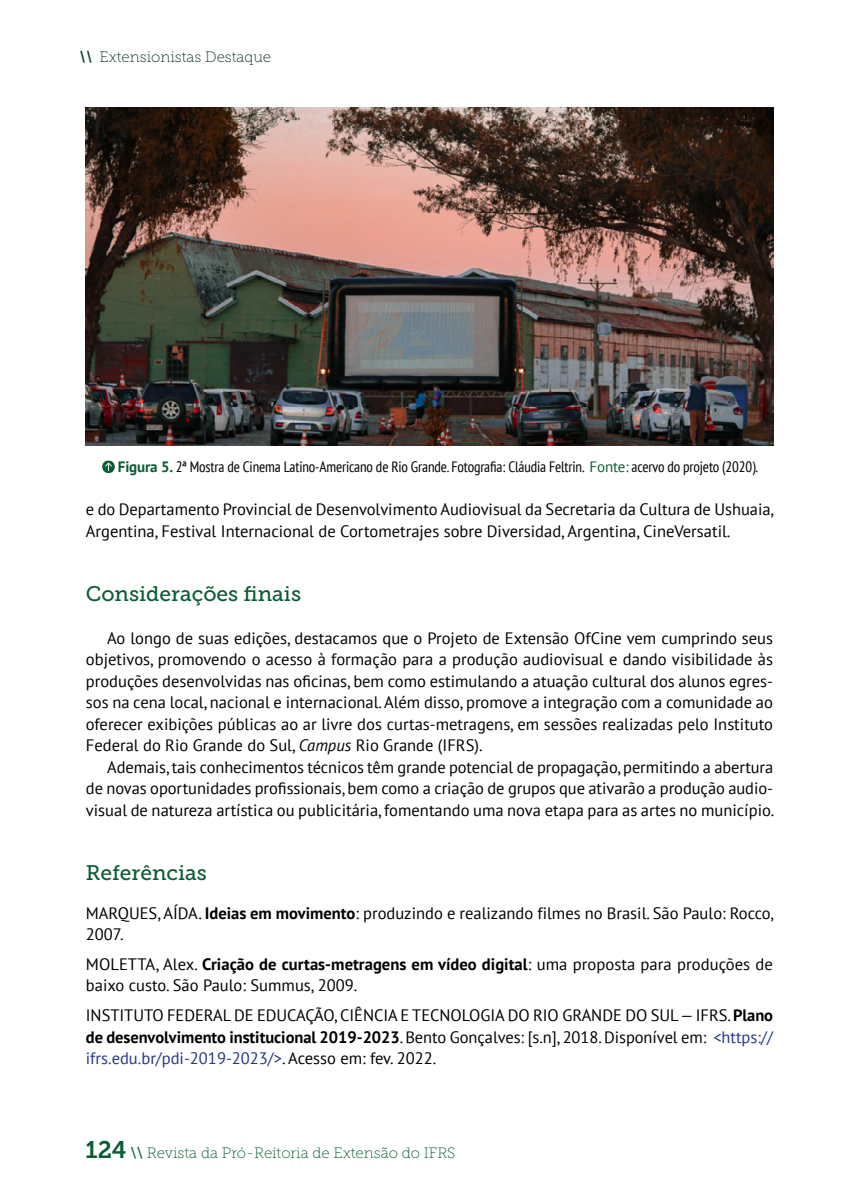
<style>
.page{position:relative;width:859px;height:1202px;background:#fff}
.page>*{position:absolute;margin:0;border:0;box-sizing:border-box;transform-origin:0 0}
.t1{font:21px "Museo Slab 500";color:#095c33}
.t2{font:16.5px/21.5px "PT Sans";color:#000}
.t3{font:condensed 15px "PT Sans";letter-spacing:-.01em;color:#000}
.t4{font:15px "Museo Slab 100";color:#095c33}
.t5{font:15px "Museo Slab 100";color:#0d301f}
.s1{font-family:"Museo Slab 700";font-style:italic;color:#144529}
.s2{font-weight:700;font-stretch:normal;color:#095c33}
.s3{font-stretch:normal;color:#095c33}
.s4{font-style:italic}
.s5{font-weight:700}
.s6{color:#283583}
.s7{font-family:"Museo Slab 700";font-size:24px}
.s8{font-family:"Museo Slab 500"}
</style>
<div class="page">
<img style="left:86px;top:107px;width:686px;height:339px">
<svg style="left:102px;top:460px;width:13px;height:13px"></svg>
<svg style="left:105px;top:462px;width:7px;height:9px"></svg>
<p class="t5" style="left:82px;top:49px;width:190px"><span class="s1">//</span>Extensionistas Destaque</p>
<p class="t3" style="left:118px;top:457px;width:641px"><span class="s2">Figura 5.</span> 2ª Mostra de Cinema Latino-Americano de Rio Grande. Fotografia: Cláudia Feltrin. <span class="s3">Fonte:</span> acervo do projeto (2020).</p>
<p class="t2" style="left:86px;top:498px;width:689px">e do Departamento Provincial de Desenvolvimento Audiovisual da Secretaria da Cultura de Ushuaia,<br>Argentina, Festival Internacional de Cortometrajes sobre Diversidad, Argentina, CineVersatil.</p>
<p class="t1" style="left:86px;top:582px;width:216px">Considerações finais</p>
<p class="t2" style="left:86px;top:627px;width:688px;text-align:justify;text-indent:21px">Ao longo de suas edições, destacamos que o Projeto de Extensão OfCine vem cumprindo seus objetivos, promovendo o acesso à formação para a produção audiovisual e dando visibilidade às produções desenvolvidas nas oficinas, bem como estimulando a atuação cultural dos alunos egres&shy;sos na cena local, nacional e internacional. Além disso, promove a integração com a comunidade ao oferecer exibições públicas ao ar livre dos curtas-metragens, em sessões realizadas pelo Instituto Federal do Rio Grande do Sul, <span class="s4">Campus</span> Rio Grande (IFRS).</p>
<p class="t2" style="left:86px;top:755px;width:689px;text-align:justify;text-indent:21px">Ademais, tais conhecimentos técnicos têm grande potencial de propagação, permitindo a abertura de novas oportunidades profissionais, bem como a criação de grupos que ativarão a produção audio&shy;visual de natureza artística ou publicitária, fomentando uma nova etapa para as artes no município.</p>
<p class="t1" style="left:86px;top:861px;width:123px">Referências</p>
<p class="t2" style="left:86px;top:901px;width:689px">MARQUES, AÍDA. <span class="s5">Ideias em movimento</span>: produzindo e realizando filmes no Brasil. São Paulo: Rocco,<br>2007.</p>
<p class="t2" style="left:86px;top:952px;width:688px">MOLETTA, Alex. <span class="s5">Criação de curtas-metragens em vídeo digital</span>: uma proposta para produções de baixo custo. São Paulo: Summus, 2009.</p>
<p class="t2" style="left:86px;top:1004px;width:688px;text-align:justify">INSTITUTO FEDERAL DE EDUCAÇÃO, CIÊNCIA E TECNOLOGIA DO RIO GRANDE DO SUL — IFRS. <span class="s5">Plano de desenvolvimento institucional 2019-2023</span>. Bento Gonçalves: [s.n], 2018. Disponível em: <span class="s6">&lt;https:// ifrs.edu.br/pdi-2019-2023/&gt;</span>. Acesso em: fev. 2022.</p>
<p class="t4" style="left:85px;top:1144px;width:371px"><span class="s7">124</span> <span class="s8">\\</span> Revista da Pró-Reitoria de Extensão do IFRS</p>
</div>
